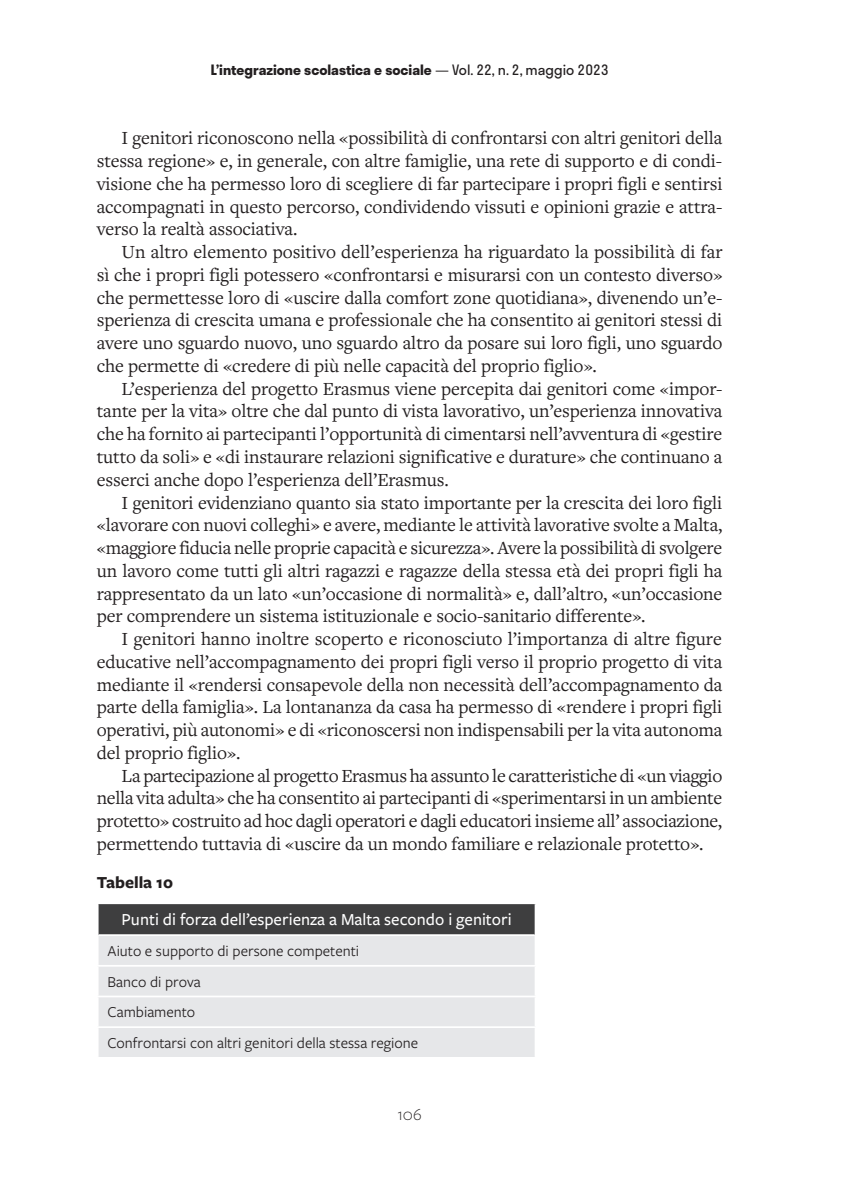
<style>
.page{position:relative;width:844px;height:1191px;background:#fff}
.page>*{position:absolute;margin:0;border:0;box-sizing:border-box;transform-origin:0 0}
.t1{font:19.25px/22.8px "Freight Text Pro";letter-spacing:-.005em;color:#231f20;text-align:justify}
.t2{font:500 17.5px "Freight Sans Pro";color:#fff}
.t3{font:700 17.5px "Freight Sans Pro";color:#231f20}
.t4{font:300 17.5px "Freight Sans Pro";color:#231f20}
.t5{font:15.75px/30.6px "Freight Sans Pro";color:#231f20}
.t6{font:700 14px "Stratos";color:#231f20}
.s1{font-weight:400}
</style>
<div class="page">
<div style="left:98px;top:903px;width:437px;height:32px;background:#3e3e3f"></div>
<div style="left:98px;top:936px;width:436px;height:121px;background:#e6e7e9"></div>
<hr style="left:97px;top:965px;width:439px;height:1px;background:#fff">
<hr style="left:97px;top:995px;width:439px;height:2px;background:#fff">
<hr style="left:97px;top:1026px;width:439px;height:2px;background:#fff">
<hr style="left:97px;top:902px;width:439px;height:2px;background:#fff">
<hr style="left:534px;top:904px;width:2px;height:31px;background:#fff">
<hr style="left:98px;top:934px;width:436px;height:2px;background:#fff">
<p class="t6" style="left:211px;top:58px;width:399px">L’integrazione scolastica e sociale <span class="s1">— Vol. 22, n. 2, maggio 2023</span></p>
<p class="t1" style="left:97px;top:126px;width:627px;text-indent:25px">I genitori riconoscono nella «possibilità di confrontarsi con altri genitori della stessa regione» e, in generale, con altre famiglie, una rete di supporto e di condi&shy;visione che ha permesso loro di scegliere di far partecipare i propri figli e sentirsi accompagnati in questo percorso, condividendo vissuti e opinioni grazie e attra&shy;verso la realtà associativa.</p>
<p class="t1" style="left:97px;top:240px;width:627px;text-indent:25px">Un altro elemento positivo dell’esperienza ha riguardato la possibilità di far sì che i propri figli potessero «confrontarsi e misurarsi con un contesto diverso» che permettesse loro di «uscire dalla comfort zone quotidiana», divenendo un’e&shy;sperienza di crescita umana e professionale che ha consentito ai genitori stessi di avere uno sguardo nuovo, uno sguardo altro da posare sui loro figli, uno sguardo che permette di «credere di più nelle capacità del proprio figlio».</p>
<p class="t1" style="left:97px;top:376px;width:627px;text-indent:25px">L’esperienza del progetto Erasmus viene percepita dai genitori come «impor&shy;tante per la vita» oltre che dal punto di vista lavorativo, un’esperienza innovativa che ha fornito ai partecipanti l’opportunità di cimentarsi nell’avventura di «gestire tutto da soli» e «di instaurare relazioni significative e durature» che continuano a esserci anche dopo l’esperienza dell’Erasmus.</p>
<p class="t1" style="left:97px;top:490px;width:627px;text-indent:25px">I genitori evidenziano quanto sia stato importante per la crescita dei loro figli «lavorare con nuovi colleghi» e avere, mediante le attività lavorative svolte a Malta, «maggiore fiducia nelle proprie capacità e sicurezza». Avere la possibilità di svolgere un lavoro come tutti gli altri ragazzi e ragazze della stessa età dei propri figli ha rappresentato da un lato «un’occasione di normalità» e, dall’altro, «un’occasione per comprendere un sistema istituzionale e socio-sanitario differente».</p>
<p class="t1" style="left:97px;top:627px;width:627px;text-indent:25px">I genitori hanno inoltre scoperto e riconosciuto l’importanza di altre figure educative nell’accompagnamento dei propri figli verso il proprio progetto di vita mediante il «rendersi consapevole della non necessità dell’accompagnamento da parte della famiglia». La lontananza da casa ha permesso di «rendere i propri figli operativi, più autonomi» e di «riconoscersi non indispensabili per la vita autonoma del proprio figlio».</p>
<p class="t1" style="left:97px;top:763px;width:627px;text-indent:25px">La partecipazione al progetto Erasmus ha assunto le caratteristiche di «un viaggio nella vita adulta» che ha consentito ai partecipanti di «sperimentarsi in un ambiente protetto» costruito ad hoc dagli operatori e dagli educatori insieme all’ associazione, permettendo tuttavia di «uscire da un mondo familiare e relazionale protetto».</p>
<p class="t3" style="left:97px;top:869px;width:78px">Tabella 10</p>
<p class="t2" style="left:121px;top:907px;width:391px">Punti di forza dell’esperienza a Malta secondo i genitori</p>
<p class="t5" style="left:108px;top:934px;width:312px">Aiuto e supporto di persone competenti<br>Banco di prova<br>Cambiamento<br>Confrontarsi con altri genitori della stessa regione</p>
<p class="t4" style="left:397px;top:1102px;width:26px">106</p>
</div>
